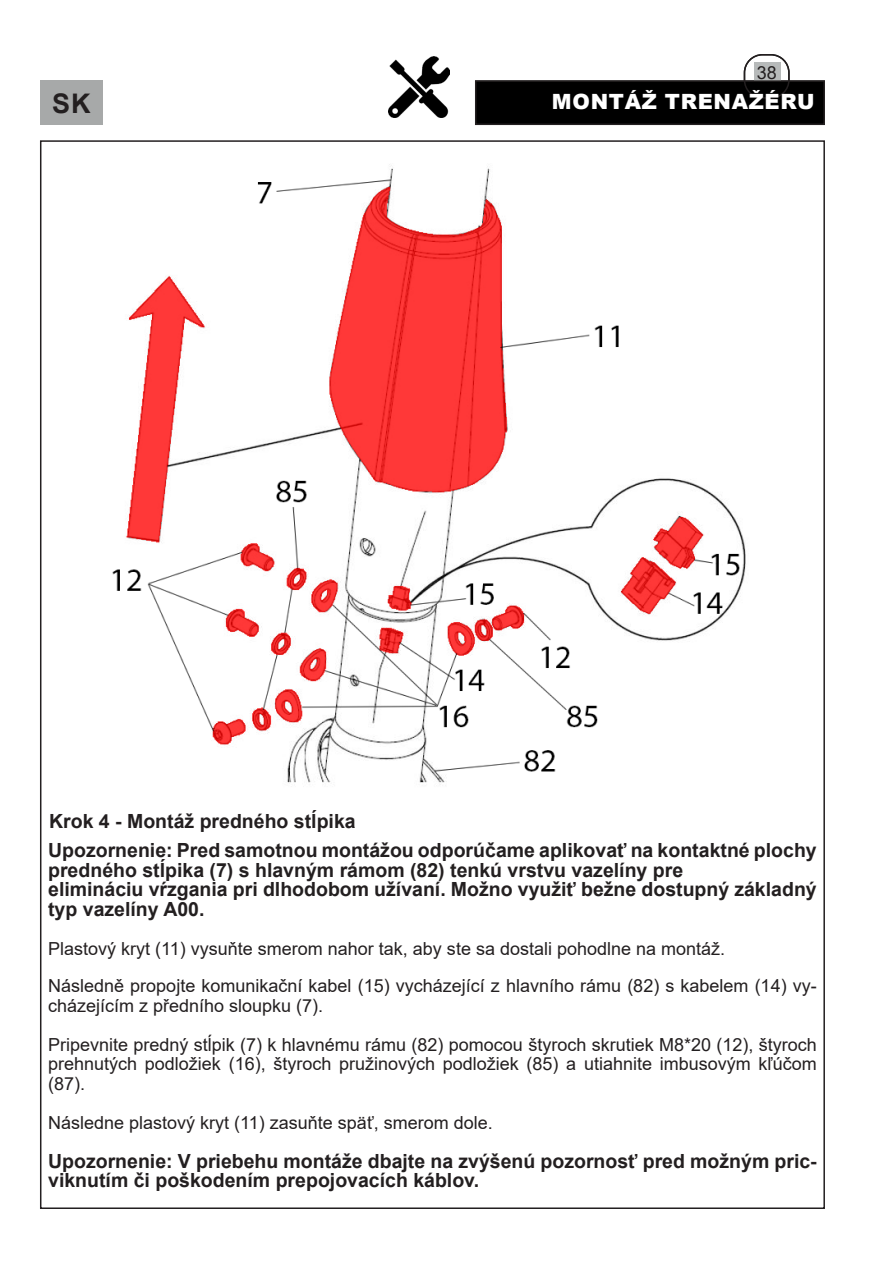
<style>
.page{position:relative;width:893px;height:1263px;background:#fff}
.page>*{position:absolute;margin:0;border:0;box-sizing:border-box;transform-origin:0 0}
.t1{font:700 27px "Arial";color:#231f20}
.Title_2_-_List{font:900 21px "Arial";letter-spacing:.035em;color:#fff}
.Ztucneni{font:700 19.5px/19.5px "Arial";color:#231f20}
.Text{font:18px/19.5px "Arial";color:#231f20}
</style>
<div class="page">
<div style="left:754px;top:62px;width:26px;height:21px;background:#b7baba"></div>
<div style="left:476px;top:81px;width:348px;height:43px;background:#000"></div>
<div style="left:475px;top:80px;width:350px;height:45px;border:2px solid #231f20"></div>
<div style="left:744px;top:54px;width:46px;height:45px;border:2px solid #231f20;border-radius:18px"></div>
<img style="left:388px;top:57px;width:62px;height:61px">
<div style="left:40px;top:80px;width:63px;height:45px;background:#a7a9a9"></div>
<img style="left:112px;top:164px;width:634px;height:620px">
<p class="Text" style="left:757px;top:62px;width:22px">38</p>
<p class="t1" style="left:52px;top:84px;width:40px">SK</p>
<p class="Title_2_-_List" style="left:552px;top:87px;width:264px">MONTÁŽ TRENAŽÉRU</p>
<p class="Ztucneni" style="left:49px;top:811px;width:308px">Krok 4 - Montáž predného stĺpika</p>
<p class="Ztucneni" style="left:48px;top:841px;width:770px">Upozornenie: Pred samotnou montážou odporúčame aplikovať na kontaktné plochy predného stĺpika (7) s hlavným rámom (82) tenkú vrstvu vazelíny pre</p>
<p class="Ztucneni" style="left:48px;top:880px;width:770px">elimináciu vŕzgania pri dlhodobom užívaní. Možno využiť bežne dostupný základný typ vazelíny A00.</p>
<p class="Text" style="left:48px;top:938px;width:678px">Plastový kryt (11) vysuňte smerom nahor tak, aby ste sa dostali pohodlne na montáž.</p>
<p class="Text" style="left:48px;top:976px;width:770px">Následně propojte komunikační kabel (15) vycházející z hlavního rámu (82) s kabelem (14) vy&shy;cházejícím z předního sloupku (7).</p>
<p class="Text" style="left:48px;top:1034px;width:770px;text-align:justify">Pripevnite predný stĺpik (7) k hlavnému rámu (82) pomocou štyroch skrutiek M8*20 (12), štyroch prehnutých podložiek (16), štyroch pružinových podložiek (85) a utiahnite imbusovým kľúčom (87).</p>
<p class="Text" style="left:48px;top:1112px;width:446px">Následne plastový kryt (11) zasuňte späť, smerom dole.</p>
<p class="Ztucneni" style="left:48px;top:1151px;width:770px">Upozornenie: V priebehu montáže dbajte na zvýšenú pozornosť pred možným pric&shy;viknutím či poškodením prepojovacích káblov.</p>
</div>
